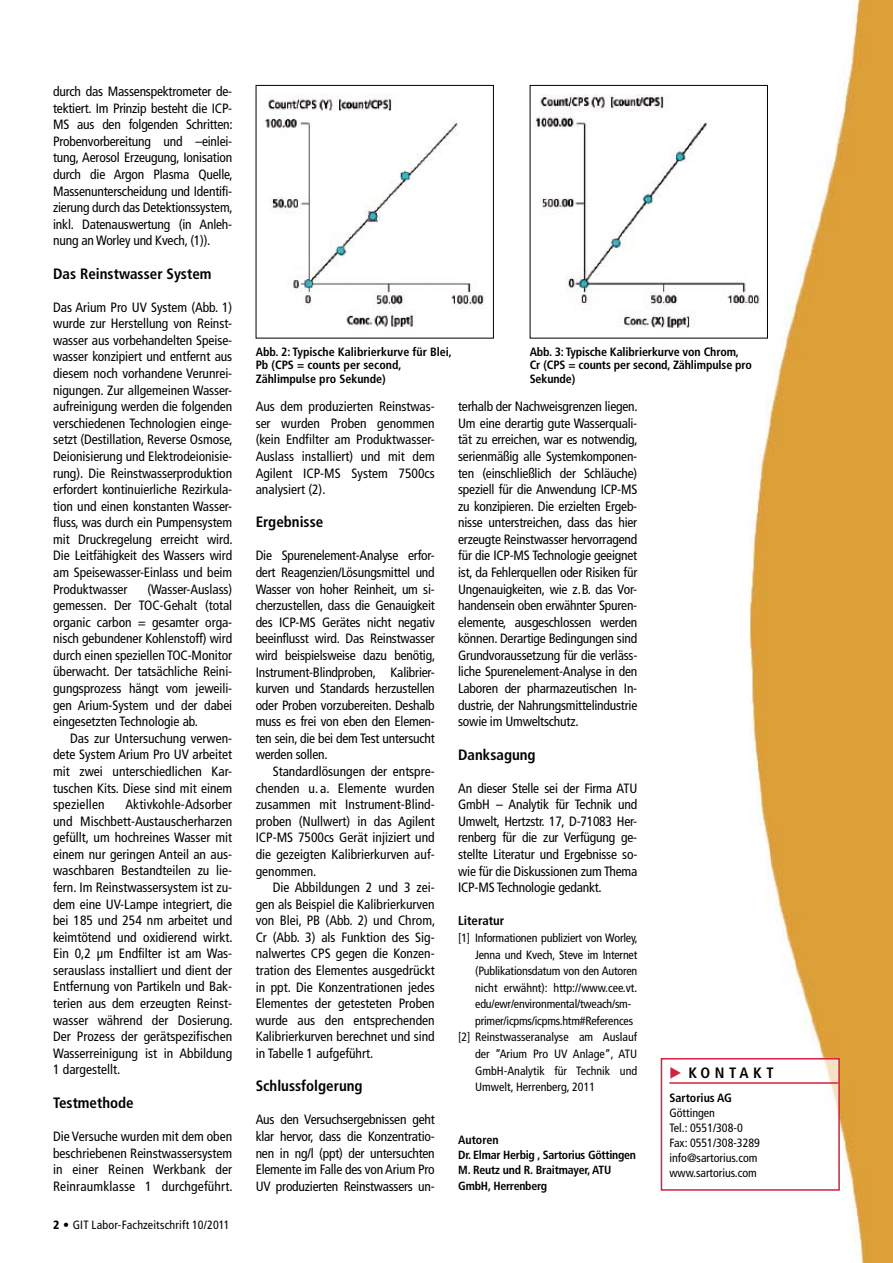
<style>
.page{position:relative;width:893px;height:1263px;background:#fff}
.page>*{position:absolute;margin:0;border:0;box-sizing:border-box;transform-origin:0 0}
.t1{font:700 condensed 15px "Frutiger LT Com";color:#000}
.t2{font:condensed 13.5px/16.6px "Frutiger LT Com";letter-spacing:-.005em;color:#000;text-align:justify}
.t3{font:700 condensed 12.75px "Frutiger LT Com";color:#000}
.t4{font:condensed 12px/15px "Frutiger LT Com";color:#000}
.t5{font:700 condensed 12px/13.5px "Frutiger LT Com";color:#000}
.t6{font:700 condensed 11.85px/15px "Frutiger LT Com";letter-spacing:-.02em;color:#000}
.s1{font-weight:900}
.s2{color:#d1223e}
</style>
<div class="page">
<img style="left:697px;top:0;width:196px;height:1263px">
<div style="left:661px;top:1059px;width:178px;height:131px;background:#fff"></div>
<hr style="left:669px;top:1082px;width:169px;height:2px;background:#d1223e">
<div style="left:661px;top:1058px;width:179px;height:133px;border:2px solid #d1223e"></div>
<img style="left:264px;top:94px;width:220px;height:233px">
<div style="left:256px;top:85px;width:238px;height:253px;border:1px solid #000"></div>
<div style="left:530px;top:85px;width:237px;height:253px;background:#fff"></div>
<img style="left:534px;top:94px;width:226px;height:234px">
<div style="left:530px;top:85px;width:238px;height:253px;border:1px solid #000"></div>
<p class="t2" style="left:53px;top:83px;width:181px">durch das Massenspektrometer de&shy;tektiert. Im Prinzip besteht die ICP-MS aus den folgenden Schritten:<br>Probenvorbereitung und –einlei&shy;tung, Aerosol Erzeugung, Ionisation durch die Argon Plasma Quelle, Massenunterscheidung und Identifi&shy;zierung durch das Detektionssystem, inkl. Datenauswertung (in Anleh&shy;nung an Worley und Kvech, (1)).</p>
<p class="t1" style="left:53px;top:264px;width:160px">Das Reinstwasser System</p>
<p class="t2" style="left:53px;top:299px;width:181px">Das Arium Pro UV System (Abb. 1) wurde zur Herstellung von Reinst&shy;wasser aus vorbehandelten Speise&shy;wasser konzipiert und entfernt aus diesem noch vorhandene Verunrei&shy;nigungen. Zur allgemeinen Wasser&shy;aufreinigung werden die folgenden verschiedenen Technologien einge&shy;setzt (Destillation, Reverse Osmose, Deionisierung und Elektrodeionisie&shy;rung). Die Reinstwasserproduktion erfordert kontinuierliche Rezirkula&shy;tion und einen konstanten Wasser&shy;fluss, was durch ein Pumpensystem mit Druckregelung erreicht wird.<br>Die Leitfähigkeit des Wassers wird am Speisewasser-Einlass und beim Produktwasser</p>
<p class="t2" style="left:53px;top:581px;width:181px;text-indent:94px">(Wasser-Auslass) gemessen. Der TOC-Gehalt (total organic carbon = gesamter orga&shy;nisch gebundener Kohlenstoff) wird durch einen speziellen TOC-Monitor überwacht. Der tatsächliche Reini&shy;gungsprozess hängt vom jeweili&shy;gen Arium-System und der dabei eingesetzten Technologie ab.</p>
<p class="t2" style="left:53px;top:730px;width:181px;text-indent:17px">Das zur Untersuchung verwen&shy;dete System Arium Pro UV arbeitet mit zwei unterschiedlichen Kar&shy;tuschen Kits. Diese sind mit einem speziellen</p>
<p class="t2" style="left:53px;top:796px;width:181px;text-indent:72px">Aktivkohle-Adsorber und Mischbett-Austauscherharzen gefüllt, um hochreines Wasser mit einem nur geringen Anteil an aus&shy;waschbaren Bestandteilen zu lie&shy;fern. Im Reinstwassersystem ist zu&shy;dem eine UV-Lampe integriert, die bei 185 und 254 nm arbeitet und keimtötend und oxidierend wirkt.<br>Ein 0,2 µm Endfilter ist am Was&shy;serauslass installiert und dient der Entfernung von Partikeln und Bak&shy;terien aus dem erzeugten Reinst&shy;wasser während der Dosierung.<br>Der Prozess der gerätspezifischen Wasserreinigung ist in Abbildung 1 dargestellt.</p>
<p class="t1" style="left:53px;top:1094px;width:82px">Testmethode</p>
<p class="t2" style="left:53px;top:1128px;width:181px">Die Versuche wurden mit dem oben beschriebenen Reinstwassersystem in einer Reinen Werkbank der Reinraumklasse 1 durchgeführt.</p>
<p class="t4" style="left:53px;top:1218px;width:178px"><span class="s1">2</span> • GIT Labor-Fachzeitschrift 10/2011</p>
<p class="t5" style="left:256px;top:345px;width:198px">Abb. 2: Typische Kalibrierkurve für Blei,<br>Pb (CPS = counts per second,<br>Zählimpulse pro Sekunde)</p>
<p class="t5" style="left:530px;top:345px;width:224px">Abb. 3: Typische Kalibrierkurve von Chrom,<br>Cr (CPS = counts per second, Zählimpulse pro<br>Sekunde)</p>
<p class="t2" style="left:256px;top:398px;width:181px">Aus dem produzierten Reinstwas&shy;ser wurden Proben genommen (kein Endfilter am Produktwasser-Auslass installiert) und mit dem Agilent ICP-MS System 7500cs analysiert (2).</p>
<p class="t1" style="left:256px;top:513px;width:69px">Ergebnisse</p>
<p class="t2" style="left:256px;top:548px;width:181px">Die Spurenelement-Analyse erfor&shy;dert Reagenzien/Lösungsmittel und Wasser von hoher Reinheit, um si&shy;cherzustellen, dass die Genauigkeit des ICP-MS Gerätes nicht negativ beeinflusst wird. Das Reinstwasser wird beispielsweise dazu benötig, Instrument-Blindproben, Kalibrier&shy;kurven und Standards herzustellen oder Proben vorzubereiten. Deshalb muss es frei von eben den Elemen&shy;ten sein, die bei dem Test untersucht werden sollen.</p>
<p class="t2" style="left:256px;top:763px;width:181px;text-indent:17px">Standardlösungen der entspre&shy;chenden u.a. Elemente wurden zusammen mit Instrument-Blind&shy;proben (Nullwert) in das Agilent ICP-MS 7500cs Gerät injiziert und die gezeigten Kalibrierkurven auf&shy;genommen.</p>
<p class="t2" style="left:256px;top:879px;width:181px;text-indent:17px">Die Abbildungen 2 und 3 zei&shy;gen als Beispiel die Kalibrierkurven von Blei, PB (Abb. 2) und Chrom, Cr (Abb. 3) als Funktion des Sig&shy;nalwertes CPS gegen die Konzen&shy;tration des Elementes ausgedrückt in ppt. Die Konzentrationen jedes Elementes der getesteten Proben wurde aus den entsprechenden Kalibrierkurven berechnet und sind in Tabelle 1 aufgeführt.</p>
<p class="t1" style="left:256px;top:1077px;width:108px">Schlussfolgerung</p>
<p class="t2" style="left:256px;top:1111px;width:181px">Aus den Versuchsergebnissen geht klar hervor, dass die Konzentratio&shy;nen in ng/l (ppt) der untersuchten Elemente im Falle des von Arium Pro UV produzierten Reinstwassers un-</p>
<p class="t2" style="left:458px;top:398px;width:181px">terhalb der Nachweisgrenzen liegen.<br>Um eine derartig gute Wasserquali&shy;tät zu erreichen, war es notwendig, serienmäßig alle Systemkomponen&shy;ten (einschließlich der Schläuche) speziell für die Anwendung ICP-MS zu konzipieren. Die erzielten Ergeb&shy;nisse unterstreichen, dass das hier erzeugte Reinstwasser hervorragend für die ICP-MS Technologie geeignet ist, da Fehlerquellen oder Risiken für Ungenauigkeiten, wie z.B. das Vor&shy;handensein oben erwähnter Spuren&shy;elemente, ausgeschlossen werden können. Derartige Bedingungen sind Grundvoraussetzung für die verläss&shy;liche Spurenelement-Analyse in den Laboren der pharmazeutischen In&shy;dustrie, der Nahrungsmittelindustrie sowie im Umweltschutz.</p>
<p class="t1" style="left:458px;top:745px;width:79px">Danksagung</p>
<p class="t2" style="left:458px;top:780px;width:181px">An dieser Stelle sei der Firma ATU GmbH – Analytik für Technik und Umwelt, Hertzstr. 17, D-71083 Her&shy;renberg für die zur Verfügung ge&shy;stellte Literatur und Ergebnisse so&shy;wie für die Diskussionen zum Thema ICP-MS Technologie gedankt.</p>
<p class="t3" style="left:458px;top:913px;width:48px">Literatur</p>
<p class="t4" style="left:458px;top:930px;width:181px">[1] Informationen publiziert von Worley,</p>
<p class="t4" style="left:475px;top:947px;width:164px">Jenna und Kvech, Steve im Internet</p>
<p class="t4" style="left:475px;top:963px;width:164px">(Publikationsdatum von den Autoren</p>
<p class="t4" style="left:475px;top:980px;width:164px">nicht erwähnt): http://www.cee.vt.</p>
<p class="t4" style="left:475px;top:997px;width:158px">edu/ewr/environmental/tweach/sm-</p>
<p class="t4" style="left:475px;top:1013px;width:159px">primer/icpms/icpms.htm#References</p>
<p class="t4" style="left:458px;top:1030px;width:181px">[2] Reinstwasseranalyse am Auslauf</p>
<p class="t4" style="left:475px;top:1046px;width:164px">der “Arium Pro UV Anlage“, ATU</p>
<p class="t4" style="left:475px;top:1063px;width:164px">GmbH-Analytik für Technik und</p>
<p class="t4" style="left:475px;top:1079px;width:122px">Umwelt, Herrenberg, 2011</p>
<p class="t5" style="left:458px;top:1133px;width:42px">Autoren</p>
<p class="t6" style="left:458px;top:1147px;width:179px">Dr. Elmar Herbig , Sartorius Göttingen<br>M. Reutz und R. Braitmayer, ATU</p>
<p class="t6" style="left:458px;top:1179px;width:91px">GmbH, Herrenberg</p>
<p class="t1" style="left:669px;top:1064px;width:58px"><span class="s2">▶</span> Kontakt</p>
<p class="t5" style="left:669px;top:1090px;width:64px">Sartorius AG</p>
<p class="t4" style="left:669px;top:1105px;width:92px">Göttingen<br>Tel.: 0551/308-0<br>Fax: 0551/308-3289 info@sartorius.com www.sartorius.com</p>
</div>
